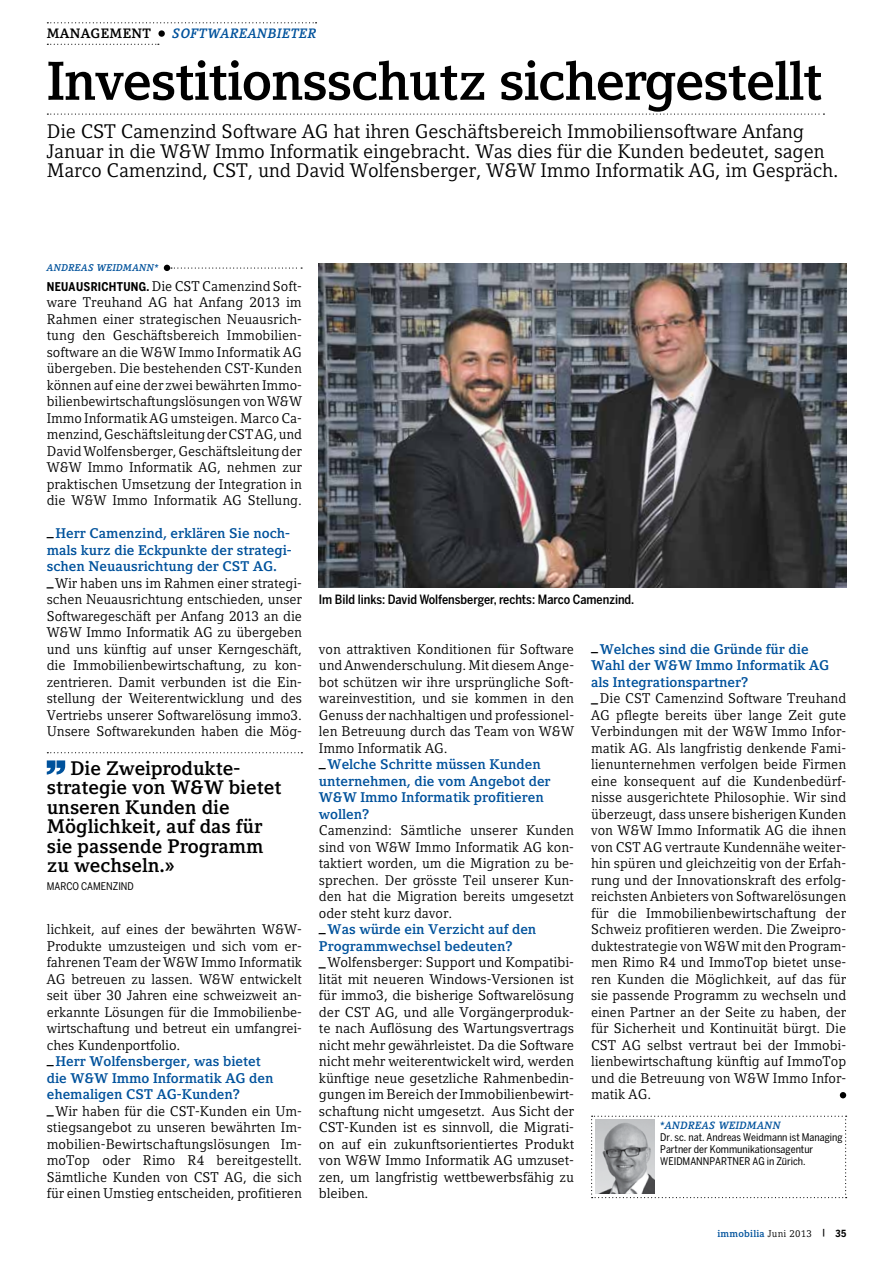
<style>
.page{position:relative;width:893px;height:1263px;background:#fff}
.page>*{position:absolute;margin:0;border:0;box-sizing:border-box;transform-origin:0 0}
.t1{font:700 54px "Compatil Letter LT Pro";letter-spacing:-.025em;color:#000}
.t2{font:19.5px/19.5px "Compatil Letter LT Pro";letter-spacing:-.01em;color:#000}
.t3{font:700 19.5px/19.5px "Compatil Letter LT Pro";color:#000}
.t4{font:13.95px/16.5px "Compatil Letter LT Pro";color:#000}
.t5{font:italic 700 13.5px "Compatil Letter LT Pro";letter-spacing:.025em;color:#00529c}
.t6{font:500 12.75px "Benton Sans Cond";color:#000}
.t7{font:10.5px/12px "Benton Sans Cond";color:#000}
.t8{font:italic 700 10.5px "Compatil Letter LT Pro";letter-spacing:.025em;color:#00529c}
.t9{font:700 9.75px "Compatil Letter LT Pro";letter-spacing:.025em;color:#00529c}
.t10{font:italic 700 9.75px "Compatil Letter LT Pro";letter-spacing:.025em;color:#00529c}
.s1{font-style:normal;color:#000}
.s2{font-family:"Benton Sans Cond";font-weight:700;font-size:12px}
.s3{font-weight:700}
.s4{font-weight:700;color:#00529c}
.s5{font-family:"Times";font-weight:700}
.s6{font-weight:400;color:#000}
.s7{color:#000}
.s8{font-family:"Benton Sans Cond";color:#000}
</style>
<div class="page">
<svg style="left:47px;top:114px;width:777px;height:1px"></svg>
<svg style="left:164px;top:265px;width:138px;height:6px"></svg>
<svg style="left:840px;top:1092px;width:6px;height:6px"></svg>
<svg style="left:47px;top:22px;width:270px;height:1px"></svg>
<svg style="left:47px;top:44px;width:112px;height:1px"></svg>
<div style="left:158px;top:30px;width:7px;height:7px;background:#000;border-radius:50%"></div>
<img style="left:319px;top:264px;width:527px;height:324px">
<svg style="left:47px;top:752px;width:255px;height:1px"></svg>
<svg style="left:47px;top:760px;width:18px;height:14px"></svg>
<svg style="left:591px;top:1116px;width:256px;height:82px"></svg>
<img style="left:595px;top:1120px;width:60px;height:74px">
<p class="t5" style="left:47px;top:26px;width:271px"><span class="s1">Management</span> S OFTWAREANBIETER</p>
<h1 class="t1" style="left:47px;top:49px;width:777px">Investitionsschutz sichergestellt</h1>
<p class="t2" style="left:47px;top:122px;width:793px">Die CST Camenzind Software AG hat ihren Geschäftsbereich Immobiliensoftware Anfang<br>Januar in die W&amp;W Immo Informatik eingebracht. Was dies für die Kunden bedeutet, sagen<br>Marco Camenzind, CST, und David Wolfensberger, W&amp;W Immo Informatik AG, im Gespräch.</p>
<p class="t10" style="left:47px;top:262px;width:113px">ANDREAS WEIDMANN*</p>
<p class="t4" style="left:47px;top:278px;width:257px;text-align:justify"><span class="s2">NEUAUSRICHTUNG.</span> Die CST Camenzind Soft&shy;ware Treuhand AG hat Anfang 2013 im Rahmen einer strategischen Neuausrich&shy;tung den Geschäftsbereich Immobilien&shy;software an die W&amp;W Immo Informatik AG übergeben. Die bestehenden CST-Kunden können auf eine der zwei bewährten Immo&shy;bilienbewirtschaftungslösungen von W&amp;W Immo Informatik AG umsteigen. Marco Ca&shy;menzind, Geschäftsleitung der CST AG, und David Wolfensberger, Geschäftsleitung der W&amp;W Immo Informatik AG, nehmen zur praktischen Umsetzung der Integration in die W&amp;W Immo Informatik AG Stellung.</p>
<p class="t4" style="left:47px;top:525px;width:257px"><span class="s3">–</span><span class="s4">Herr Camenzind, erklären Sie noch&shy;mals kurz die Eckpunkte der strategi&shy;schen Neuausrichtung der CST AG . </span><span class="s5">–</span>Wir haben uns im Rahmen einer strategi&shy;schen Neuausrichtung entschieden, unser Softwaregeschäft per Anfang 2013 an die W&amp;W Immo Informatik AG zu übergeben und uns künftig auf unser Kerngeschäft, die Immobilienbewirtschaftung, zu kon&shy;zentrieren. Damit verbunden ist die Ein&shy;stellung der Weiterentwicklung und des Vertriebs unserer Softwarelösung immo3.<br>Unsere Softwarekunden haben die Mög-</p>
<h2 class="t3" style="left:47px;top:758px;width:236px;text-indent:24px">Die Zweiprodukte&shy;strategie von W&amp;W bietet unseren Kunden die<br>Möglichkeit, auf das für sie passende Programm zu wechseln.»</h2>
<p class="t7" style="left:47px;top:881px;width:15px">Marco</p>
<p class="t7" style="left:81px;top:881px;width:13px">Camenzind</p>
<p class="t4" style="left:47px;top:921px;width:257px">lichkeit, auf eines der bewährten W&amp;W-Produkte umzusteigen und sich vom er&shy;fahrenen Team der W&amp;W Immo Informatik AG betreuen zu lassen. W&amp;W entwickelt seit über 30 Jahren eine schweizweit an&shy;erkannte Lösungen für die Immobilienbe&shy;wirtschaftung und betreut ein umfangrei&shy;ches Kundenportfolio.<br><span class="s3">–</span><span class="s4">Herr Wolfensberger, was bietet<br>die W&amp;W Immo Informatik AG den ehemaligen CST AG -Kunden?<br></span><span class="s5">–</span>Wir haben für die CST-Kunden ein Um&shy;stiegsangebot zu unseren bewährten Im&shy;mobilien-Bewirtschaftungslösungen Im&shy;moTop oder Rimo R4 bereitgestellt.<br>Sämtliche Kunden von CST AG, die sich für einen Umstieg entscheiden, profitieren</p>
<p class="t6" style="left:319px;top:592px;width:317px">Im Bild links: David Wolfensberger, rechts: Marco Camenzind.</p>
<p class="t4" style="left:319px;top:641px;width:257px">von attraktiven Konditionen für Software und Anwenderschulung. Mit diesem Ange&shy;bot schützen wir ihre ursprüngliche Soft&shy;wareinvestition, und sie kommen in den Genuss der nachhaltigen und professionel&shy;len Betreuung durch das Team von W&amp;W Immo Informatik AG.<br><span class="s3">–</span><span class="s4">Welche Schritte müssen Kunden unternehmen, die vom Angebot der W&amp;W Immo Informatik profitieren wollen?</span></p>
<p class="t4" style="left:319px;top:822px;width:257px">Camenzind: Sämtliche unserer Kunden sind von W&amp;W Immo Informatik AG kon&shy;taktiert worden, um die Migration zu be&shy;sprechen. Der grösste Teil unserer Kun&shy;den hat die Migration bereits umgesetzt oder steht kurz davor.<br><span class="s3">–</span><span class="s4">Was würde ein Verzicht auf den Programmwechsel bedeuten? </span><span class="s5">–</span>Wolfensberger: Support und Kompatibi&shy;lität mit neueren Windows-Versionen ist für immo3, die bisherige Softwarelösung der CST AG, und alle Vorgängerproduk&shy;te nach Auflösung des Wartungsvertrags nicht mehr gewährleistet. Da die Software nicht mehr weiterentwickelt wird, werden künftige neue gesetzliche Rahmenbedin&shy;gungen im Bereich der Immobilienbewirt&shy;schaftung nicht umgesetzt. Aus Sicht der CST-Kunden ist es sinnvoll, die Migrati&shy;on auf ein zukunftsorientiertes Produkt von W&amp;W Immo Informatik AG umzuset&shy;zen, um langfristig wettbewerbsfähig zu bleiben.</p>
<p class="t4" style="left:591px;top:641px;width:257px"><span class="s3">–</span><span class="s4">Welches sind die Gründe für die<br>Wahl der W&amp;W Immo Informatik AG<br>als Integrationspartner?<br></span><span class="s5">–</span>Die CST Camenzind Software Treuhand AG pflegte bereits über lange Zeit gute Verbindungen mit der W&amp;W Immo Infor&shy;matik AG. Als langfristig denkende Fami&shy;lienunternehmen verfolgen beide Firmen eine konsequent auf die Kundenbedürf&shy;nisse ausgerichtete Philosophie. Wir sind überzeugt, dass unsere bisherigen Kunden von W&amp;W Immo Informatik AG die ihnen von CST AG vertraute Kundennähe weiter&shy;hin spüren und gleichzeitig von der Erfah&shy;rung und der Innovationskraft des erfolg&shy;reichsten Anbieters von Softwarelösungen für die Immobilienbewirtschaftung der Schweiz profitieren werden. Die Zweipro&shy;duktestrategie von W&amp;W mit den Program&shy;men Rimo R4 und ImmoTop bietet unse&shy;ren Kunden die Möglichkeit, auf das für sie passende Programm zu wechseln und einen Partner an der Seite zu haben, der für Sicherheit und Kontinuität bürgt. Die CST AG selbst vertraut bei der Immobi&shy;lienbewirtschaftung künftig auf ImmoTop und die Betreuung von W&amp;W Immo Infor&shy;matik AG.</p>
<p class="t8" style="left:660px;top:1119px;width:122px">*ANDREAS WEIDMANN</p>
<p class="t7" style="left:660px;top:1131px;width:184px">Dr. sc. nat. Andreas Weidmann ist Managing<br>Partner der Kommunikationsagentur<br>WEIDMANNPARTNER AG in Zürich.</p>
<p class="t9" style="left:717px;top:1227px;width:130px">immobilia <span class="s6">Juni 2013</span> <span class="s7">|</span> <span class="s8">35</span></p>
</div>
